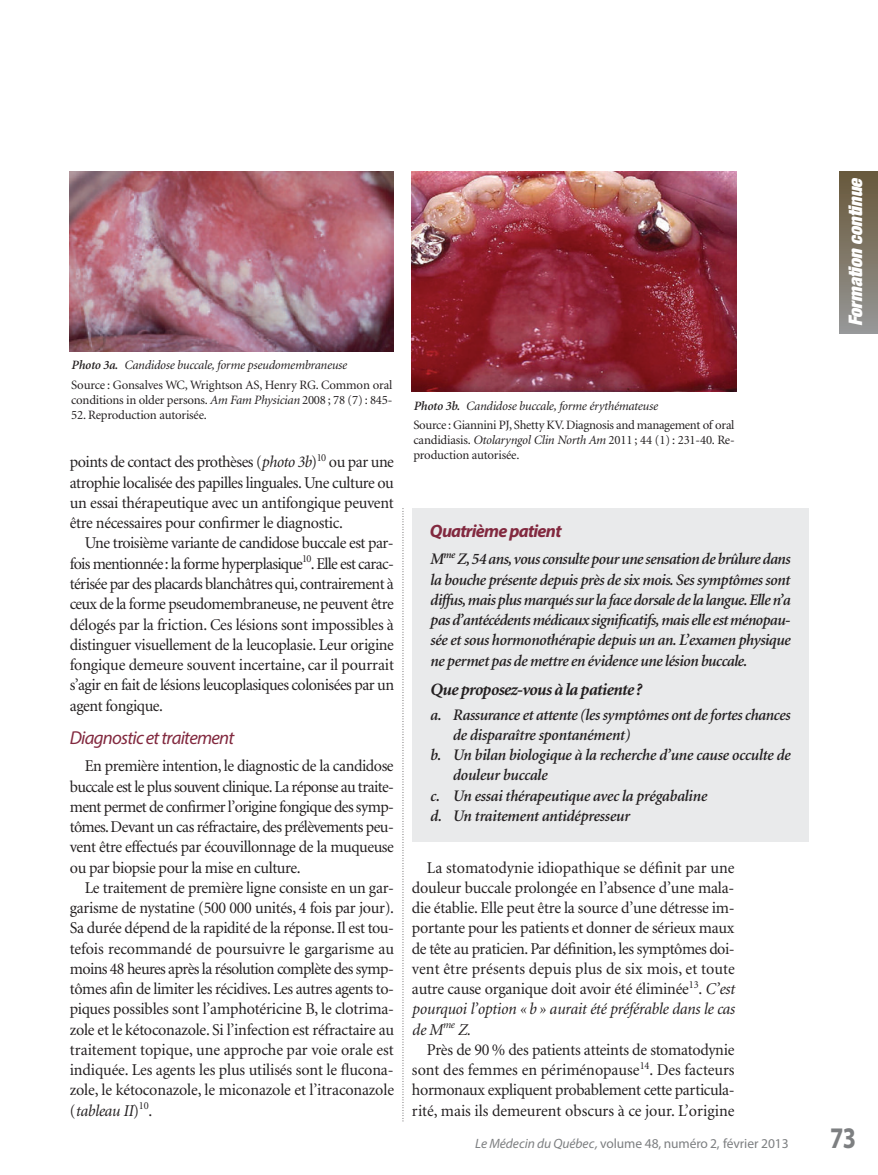
<style>
.page{position:relative;width:878px;height:1175px;background:#fff}
.page>*{position:absolute;margin:0;border:0;box-sizing:border-box;transform-origin:0 0}
.t1{font:700 30px "Myriad Pro";color:#7d7f81;scale:.8 1}
.t2{font:italic 18.75px "Myriad Pro";letter-spacing:-.04em;color:#82293f}
.t3{font:italic 900 expanded 18.75px "Helvetica Neue";color:#fff}
.t4{font:italic 700 18px "Myriad Pro";letter-spacing:-.04em;color:#82293f}
.t5{font:italic 700 17.25px "Minion";letter-spacing:-.04em;color:#231f20}
.t6{font:16.5px/20.2px "Minion";letter-spacing:-.02em;color:#231f20;text-align:justify}
.t7{font:italic 600 16.2px/20.2px "Minion";letter-spacing:-.025em;color:#231f20}
.t8{font:13.5px "Myriad Pro";letter-spacing:-.005em;color:#7d7f81}
.t9{font:12.75px/19.5px "Minion";letter-spacing:-.015em;color:#231f20}
.s1{font-weight:600;font-style:italic}
.s2{font-style:italic}
</style>
<div class="page">
<div style="left:412px;top:508px;width:396px;height:334px;background:#e9eaeb"></div>
<svg style="left:402px;top:508px;width:1px;height:611px"></svg>
<div style="left:839px;top:172px;width:39px;height:162px;background:linear-gradient(to bottom,#68583a,#969797)"></div>
<img style="left:70px;top:172px;width:324px;height:179px">
<img style="left:412px;top:172px;width:324px;height:220px">
<p class="t9" style="left:71px;top:356px;width:322px"><span class="s1">Photo 3a.</span> <span class="s2">Candidose buccale, forme pseudomembraneuse<br></span>Source : Gonsalves WC, Wrightson AS, Henry RG. Common oral</p>
<p class="t9" style="left:71px;top:391px;width:322px">conditions in older persons. <span class="s2">Am Fam Physician</span> 2008 ; 78 (7) : 845-</p>
<p class="t9" style="left:71px;top:406px;width:137px">52. Reproduction autorisée.</p>
<p class="t9" style="left:413px;top:397px;width:322px"><span class="s1">Photo 3b.</span> <span class="s2">Candidose buccale, forme érythémateuse<br></span>Source : Giannini PJ, Shetty KV. Diagnosis and management of oral</p>
<p class="t9" style="left:413px;top:433px;width:323px;line-height:15px">candidiasis. <span class="s2">Otolaryngol Clin North Am</span> 2011 ; 44 (1) : 231-40. Re - pro duction autorisée.</p>
<p class="t6" style="left:70px;top:453px;width:326px">points de contact des prothèses (<span class="s2">photo 3b</span>)<sup>10</sup> ou par une atrophie localisée des papilles linguales. Une culture ou un essai thérapeutique avec un antifongique peuvent être nécessaires pour confirmer le diagnostic.</p>
<p class="t6" style="left:70px;top:534px;width:326px;text-indent:15px">Une troisième variante de candidose buccale est par&shy;fois mentionnée : la forme hyperplasique<sup>10</sup>. Elle est carac&shy;térisée par des placards blanchâtres qui, contrairement à ceux de la forme pseudomembraneuse, ne peuvent être délogés par la friction. Ces lésions sont impossibles à distinguer visuellement de la leucoplasie. Leur origine fongique demeure souvent incertaine, car il pourrait s’agir en fait de lésions leucoplasiques colonisées par un agent fongique.</p>
<p class="t2" style="left:70px;top:731px;width:166px">Diagnostic et traitement</p>
<p class="t6" style="left:70px;top:757px;width:326px;text-indent:15px">En première intention, le diagnostic de la candidose buccale est le plus souvent clinique. La réponse au traite&shy;ment permet de confirmer l’origine fongique des symp&shy;tômes. Devant un cas réfractaire, des prélèvements peu&shy;vent être effectués par écouvillonnage de la muqueuse ou par biopsie pour la mise en culture.</p>
<p class="t6" style="left:70px;top:878px;width:326px;text-indent:15px">Le traitement de première ligne consiste en un gar&shy;garisme de nystatine (500 000 unités, 4 fois par jour).<br>Sa durée dépend de la rapidité de la réponse. Il est tou&shy;tefois recommandé de poursuivre le gargarisme au moins 48 heures après la résolution complète des symp&shy;tômes afin de limiter les récidives. Les autres agents to&shy;piques possibles sont l’amphotéricine B, le clotrima&shy;zole et le kétoconazole. Si l’infection est réfractaire au traitement topique, une approche par voie orale est indiquée. Les agents les plus utilisés sont le flucona&shy;zole, le kétoconazole, le miconazole et l’itraconazole (<span class="s2">tableau II</span>)<sup>10</sup>.</p>
<p class="t4" style="left:430px;top:524px;width:133px">Quatrième patient</p>
<p class="t7" style="left:430px;top:550px;width:362px">M<sup>me</sup> Z, 54 ans, vous consulte pour une sensation de brûlure dans la bouche présente depuis près de six mois. Ses symptômes sont diffus, mais plus marqués sur la face dorsale de la langue. Elle n’a pas d’antécédents médicaux significatifs, mais elle est ménopau&shy;sée et sous hormonothérapie depuis un an. L’examen physique ne permet pas de mettre en évidence une lésion buccale.</p>
<p class="t5" style="left:430px;top:682px;width:213px">Que proposez-vous à la patiente ?</p>
<p class="t7" style="left:430px;top:705px;width:361px">a. Rassurance et attente (les symptômes ont de fortes chances</p>
<p class="t7" style="left:452px;top:725px;width:179px">de disparaître spontanément)</p>
<p class="t7" style="left:430px;top:746px;width:362px">b. Un bilan biologique à la recherche d’une cause occulte de</p>
<p class="t7" style="left:452px;top:766px;width:96px">douleur buccale</p>
<p class="t7" style="left:430px;top:786px;width:278px">c. Un essai thérapeutique avec la prégabaline</p>
<p class="t7" style="left:430px;top:807px;width:201px">d. Un traitement antidépresseur</p>
<p class="t6" style="left:412px;top:858px;width:324px;text-indent:15px">La stomatodynie idiopathique se définit par une douleur buccale prolongée en l’absence d’une mala&shy;die établie. Elle peut être la source d’une détresse im&shy;portante pour les patients et donner de sérieux maux de tête au praticien. Par définition, les symptômes doi&shy;vent être présents depuis plus de six mois, et toute autre cause organique doit avoir été éliminée<sup>13</sup>. <span class="s2">C’est pourquoi l’option « b » aurait été préférable dans le cas de M</span><sup>me</sup> <span class="s2">Z.</span></p>
<p class="t6" style="left:412px;top:1040px;width:324px;text-indent:15px">Près de 90 % des patients atteints de stomatodynie sont des femmes en périménopause<sup>14</sup>. Des facteurs hormonaux expliquent probablement cette particula&shy;rité, mais ils demeurent obscurs à ce jour. L’origine</p>
<p class="t3" style="left:848px;top:326px;width:151px;rotate:-90deg">Formation continue</p>
<p class="t8" style="left:475px;top:1138px;width:315px"><span class="s2">Le Médecin du Québec,</span> volume 48, numéro 2, février 2013</p>
<h1 class="t1" style="left:830px;top:1126px;width:34px">73</h1>
</div>
